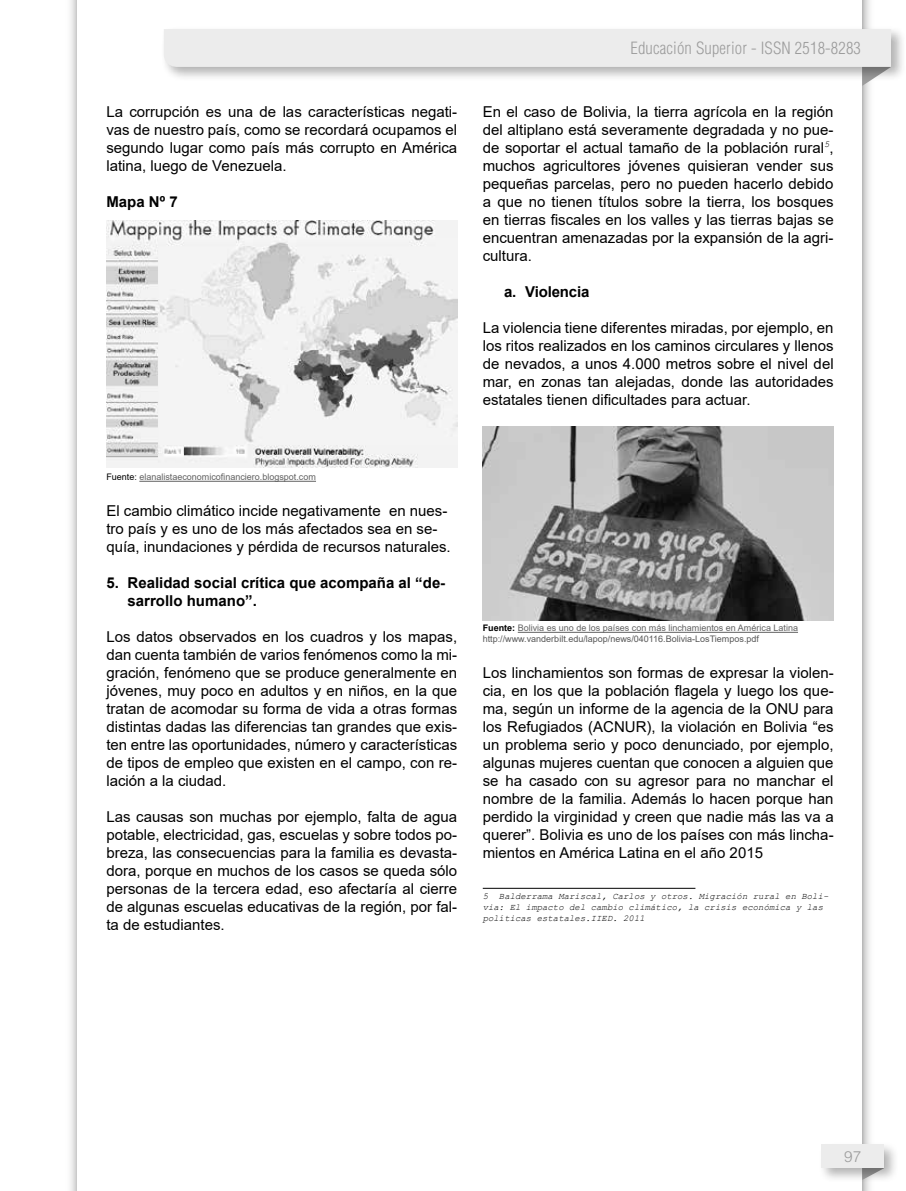
<style>
.page{position:relative;width:906px;height:1191px;background:#fff}
.page>*{position:absolute;margin:0;border:0;box-sizing:border-box;transform-origin:0 0}
.t1{font:300 condensed 16.5px "Helvetica LT Std";letter-spacing:.01em;color:#9c9c9c}
.t2{font:300 15.3px "Helvetica LT Std";color:#9c9c9c}
.t3{font:15px/18px "Arial";color:#000;text-align:justify}
.t4{font:700 15px/18px "Arial";color:#000}
.t5{font:italic 9px/10.8px "Courier New";color:#000}
.t6{font:9px/10.8px "Arial";color:#575757}
.t7{font:9px "Arial";color:#616161}
.s1{color:#000}
.s2{font-weight:700;color:#000}
.s3{color:#616161}
</style>
<div class="page">
<svg style="left:862px;top:0;width:8px;height:1191px;background:#d5d5d5"></svg>
<svg style="left:70px;top:0;width:7px;height:1191px"></svg>
<div style="left:161px;top:26px;width:745px;height:56px;background:#000;opacity:.3"></div>
<svg style="left:164px;top:29px;width:727px;height:57px"></svg>
<div style="left:818px;top:1141px;width:81px;height:42px;background:#000;opacity:.3"></div>
<div style="left:821px;top:1144px;width:63px;height:24px;background:#ececec"></div>
<hr style="left:139px;top:481px;width:177px;height:1px;background:#616161">
<img style="left:106px;top:221px;width:351px;height:246px">
<hr style="left:518px;top:632px;width:280px;height:1px;background:#616161">
<img style="left:483px;top:426px;width:350px;height:194px">
<hr style="left:483px;top:888px;width:212px;height:1px;background:#000">
<p class="t3" style="left:106px;top:103px;width:352px">La corrupción es una de las características negati&shy;vas de nuestro país, como se recordará ocupamos el segundo lugar como país más corrupto en América latina, luego de Venezuela.</p>
<p class="t4" style="left:106px;top:193px;width:73px">Mapa Nº 7</p>
<p class="t1" style="left:630px;top:38px;width:232px">Educación Superior - ISSN 2518-8283</p>
<p class="t3" style="left:483px;top:103px;width:352px">En el caso de Bolivia, la tierra agrícola en la región del altiplano está severamente degradada y no pue&shy;de soportar el actual tamaño de la población rural<sup>5</sup>, muchos agricultores jóvenes quisieran vender sus pequeñas parcelas, pero no pueden hacerlo debido a que no tienen títulos sobre la tierra, los bosques en tierras fiscales en los valles y las tierras bajas se encuentran amenazadas por la expansión de la agri&shy;cultura.</p>
<p class="t4" style="left:504px;top:283px;width:87px">a. Violencia</p>
<p class="t3" style="left:483px;top:319px;width:352px">La violencia tiene diferentes miradas, por ejemplo, en los ritos realizados en los caminos circulares y llenos de nevados, a unos 4.000 metros sobre el nivel del mar, en zonas tan alejadas, donde las autoridades estatales tienen dificultades para actuar.</p>
<p class="t7" style="left:106px;top:471px;width:211px"><span class="s1">Fuente:</span> elanalistaeconomicofinanciero.blogspot.com</p>
<p class="t3" style="left:106px;top:502px;width:346px;text-align:left">El cambio climático incide negativamente en nues&shy;tro país y es uno de los más afectados sea en se&shy;quía, inundaciones y pérdida de recursos naturales.</p>
<p class="t4" style="left:128px;top:574px;width:319px;text-indent:-21px">5. Realidad social crítica que acompaña al “de&shy;sarrollo humano”.</p>
<p class="t3" style="left:106px;top:628px;width:352px">Los datos observados en los cuadros y los mapas, dan cuenta también de varios fenómenos como la mi&shy;gración, fenómeno que se produce generalmente en jóvenes, muy poco en adultos y en niños, en la que tratan de acomodar su forma de vida a otras formas distintas dadas las diferencias tan grandes que exis&shy;ten entre las oportunidades, número y características de tipos de empleo que existen en el campo, con re&shy;lación a la ciudad.</p>
<p class="t3" style="left:106px;top:808px;width:352px">Las causas son muchas por ejemplo, falta de agua potable, electricidad, gas, escuelas y sobre todos po&shy;breza, las consecuencias para la familia es devasta&shy;dora, porque en muchos de los casos se queda sólo personas de la tercera edad, eso afectaría al cierre de algunas escuelas educativas de la región, por fal&shy;ta de estudiantes.</p>
<p class="t6" style="left:483px;top:623px;width:317px"><span class="s2">Fuente:</span> <span class="s3">Bolivia es uno de los países con más linchamientos en América Latina </span>http://www.vanderbilt.edu/lapop/news/040116.Bolivia-LosTiempos.pdf</p>
<p class="t3" style="left:483px;top:664px;width:352px">Los linchamientos son formas de expresar la violen&shy;cia, en los que la población flagela y luego los que&shy;ma, según un informe de la agencia de la ONU para los Refugiados (ACNUR), la violación en Bolivia “es un problema serio y poco denunciado, por ejemplo, algunas mujeres cuentan que conocen a alguien que se ha casado con su agresor para no manchar el nombre de la familia. Además lo hacen porque han perdido la virginidad y creen que nadie más las va a querer”. Bolivia es uno de los países con más lincha&shy;mientos en América Latina en el año 2015</p>
<p class="t5" style="left:483px;top:890px;width:347px">5 Balderrama Mariscal, Carlos y otros. Migración rural en Boli&shy;via: El impacto del cambio climático, la crisis económica y las políticas estatales.IIED. 2011</p>
<p class="t2" style="left:844px;top:1147px;width:19px">97</p>
</div>
